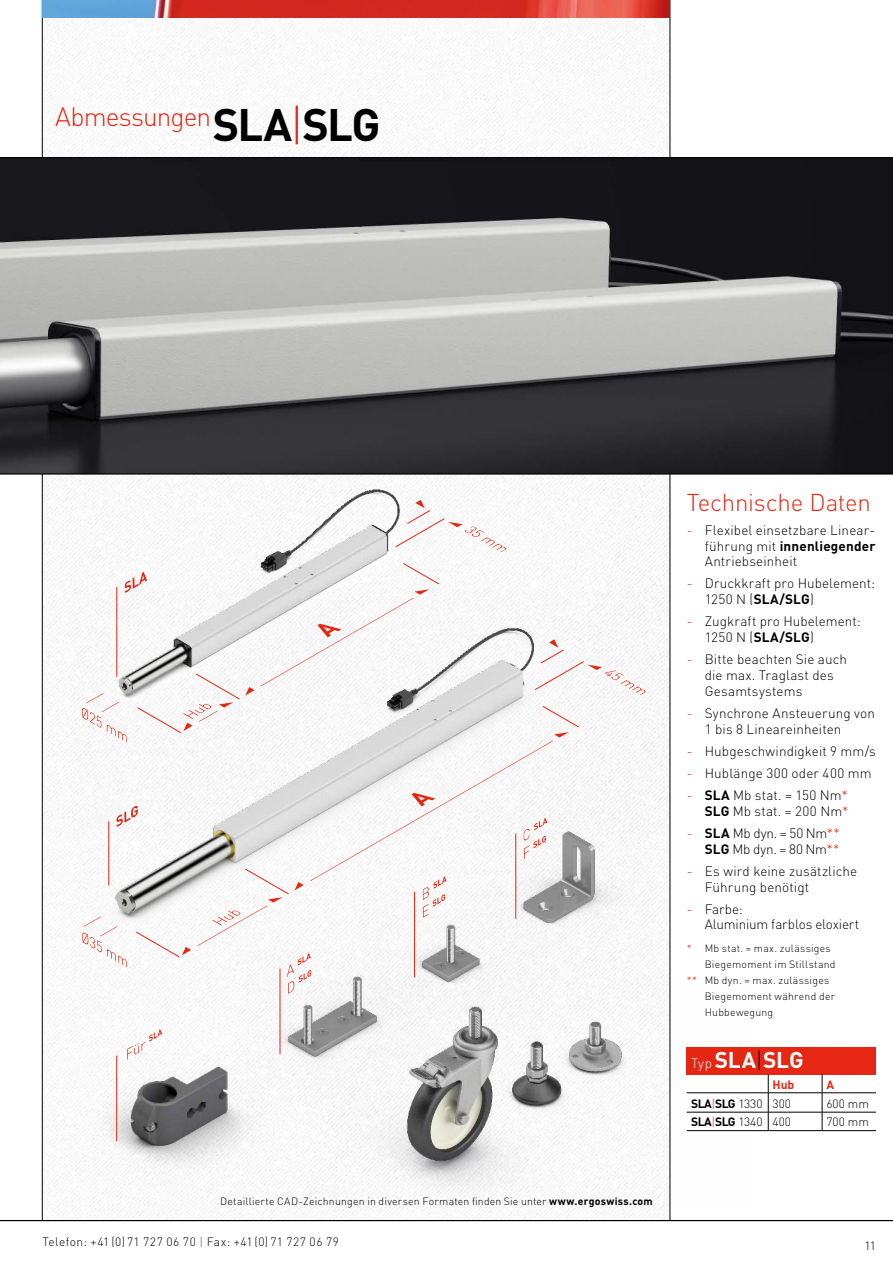
<style>
.page{position:relative;width:893px;height:1263px;background:#fff}
.page>*{position:absolute;margin:0;border:0;box-sizing:border-box;transform-origin:0 0}
.t1{font:300 26.25px "DIN";letter-spacing:-.035em;color:#e52713}
.t2{font:300 24px "DIN";letter-spacing:-.01em;color:#e52713}
.t3{font:700 22.5px "DIN";letter-spacing:-.005em;color:#fff}
.t4{font:300 13.5px/15.8px "DIN";letter-spacing:.01em;color:#000}
.t5{font:300 13.5px/15.8px "DIN";letter-spacing:-.015em;color:#000}
.t6{font:300 12px "DIN";letter-spacing:.035em;color:#000}
.t7{font:300 12px "DIN";color:#000}
.t8{font:700 12px "DIN";color:#e52713}
.t9{font:300 10.5px "DIN";letter-spacing:.02em;color:#000}
.s1{font-weight:700;font-size:45px;color:#000}
.s2{font-size:45px}
.s3{font-weight:700}
.s4{color:#e52713}
.s5{font-weight:300;font-size:13.5px}
.s6{font-weight:300;color:#000}
</style>
<div class="page">
<img style="left:43px;top:833px;width:627px;height:387px">
<img style="left:43px;top:17px;width:627px;height:140px">
<hr style="left:42px;top:0;width:1px;height:1220px;background:#000">
<hr style="left:670px;top:0;width:1px;height:1221px;background:#000">
<img style="left:43px;top:0;width:627px;height:17px">
<div style="left:687px;top:1047px;width:189px;height:27px;background:#e52713"></div>
<hr style="left:687px;top:1092px;width:81px;height:1px;background:#000">
<hr style="left:768px;top:1092px;width:54px;height:1px;background:#000">
<hr style="left:822px;top:1092px;width:54px;height:1px;background:#000">
<hr style="left:687px;top:1112px;width:81px;height:1px;background:#000">
<hr style="left:768px;top:1112px;width:54px;height:1px;background:#000">
<svg style="left:768px;top:1074px;width:1px;height:56px"></svg>
<hr style="left:822px;top:1112px;width:54px;height:1px;background:#000">
<svg style="left:822px;top:1074px;width:1px;height:56px"></svg>
<hr style="left:687px;top:1130px;width:81px;height:1px;background:#000">
<hr style="left:768px;top:1130px;width:54px;height:1px;background:#000">
<hr style="left:822px;top:1130px;width:54px;height:1px;background:#000">
<img style="left:0;top:158px;width:893px;height:316px">
<img style="left:42px;top:473px;width:628px;height:360px">
<hr style="left:0;top:157px;width:893px;height:1px;background:#000">
<hr style="left:0;top:474px;width:893px;height:1px;background:#000">
<hr style="left:0;top:1220px;width:893px;height:1px;background:#000">
<img style="left:304px;top:977px;width:449px;height:230px">
<img style="left:247px;top:1018px;width:183px;height:100px">
<img style="left:91px;top:1051px;width:182px;height:165px">
<img style="left:364px;top:1018px;width:178px;height:41px">
<img style="left:73px;top:590px;width:597px;height:428px">
<hr style="left:280px;top:969px;width:1px;height:85px;background:#e52713">
<svg style="left:127px;top:1029px;width:35px;height:30px"></svg>
<hr style="left:116px;top:1056px;width:1px;height:85px;background:#e52713">
<svg style="left:395px;top:500px;width:111px;height:52px"></svg>
<svg style="left:82px;top:563px;width:564px;height:431px"></svg>
<hr style="left:108px;top:821px;width:1px;height:64px;background:#e52713">
<h1 class="t1" style="left:55px;top:100px;width:327px">Abmessungen<span class="s1">SLA</span><span class="s2">|</span><span class="s1">SLG</span></h1>
<p class="t9" style="left:220px;top:1195px;width:434px">Detaillierte CAD-Zeichnungen in diversen Formaten finden Sie unter <span class="s3">www.ergoswiss.com</span></p>
<h2 class="t2" style="left:687px;top:487px;width:186px">Technische Daten</h2>
<p class="t4" style="left:705px;top:522px;width:172px;text-align:justify;text-indent:-18px"><span class="s4">-</span> Flexibel einsetzbare Linear&shy;führung mit <span class="s3">innenliegender </span>Antriebseinheit</p>
<p class="t4" style="left:705px;top:576px;width:172px;text-indent:-18px"><span class="s4">-</span> Druckkraft pro Hubelement:<br>1250 N (<span class="s3">SLA/SLG</span>)</p>
<p class="t4" style="left:705px;top:613px;width:157px;text-indent:-18px"><span class="s4">-</span> Zugkraft pro Hubelement:<br>1250 N (<span class="s3">SLA/SLG</span>)</p>
<p class="t4" style="left:705px;top:651px;width:144px;text-indent:-18px"><span class="s4">-</span> Bitte beachten Sie auch die max. Traglast des<br>Gesamtsystems</p>
<p class="t4" style="left:705px;top:705px;width:172px;text-indent:-18px"><span class="s4">-</span> Synchrone Ansteuerung von<br>1 bis 8 Lineareinheiten</p>
<p class="t4" style="left:687px;top:743px;width:191px"><span class="s4">-</span> Hubgeschwindigkeit 9 mm/s</p>
<p class="t4" style="left:687px;top:765px;width:186px"><span class="s4">-</span> Hublänge 300 oder 400 mm</p>
<p class="t4" style="left:687px;top:787px;width:163px;text-align:right"><span class="s4">-</span> <span class="s3">SLA</span> Mb stat. = 150 Nm<span class="s4">*<br></span><span class="s3">SLG</span> Mb stat. = 200 Nm<span class="s4">*</span></p>
<p class="t4" style="left:687px;top:825px;width:154px;text-align:right"><span class="s4">-</span> <span class="s3">SLA</span> Mb dyn. = 50 Nm<span class="s4">**<br></span><span class="s3">SLG</span> Mb dyn. = 80 Nm<span class="s4">**</span></p>
<p class="t4" style="left:705px;top:863px;width:154px;text-indent:-18px"><span class="s4">-</span> Es wird keine zusätzliche<br>Führung benötigt</p>
<p class="t5" style="left:705px;top:901px;width:156px;text-indent:-18px"><span class="s4">-</span> Farbe:<br>Aluminium farblos eloxiert</p>
<p class="t9" style="left:687px;top:942px;width:146px"><span class="s4">*</span> Mb stat. = max. zulässiges</p>
<p class="t9" style="left:705px;top:958px;width:132px">Biegemoment im Stillstand</p>
<p class="t9" style="left:687px;top:974px;width:144px"><span class="s4">**</span> Mb dyn. = max. zulässiges</p>
<p class="t9" style="left:705px;top:989px;width:132px">Biegemoment während der</p>
<p class="t9" style="left:705px;top:1005px;width:70px">Hubbewegung</p>
<h3 class="t3" style="left:691px;top:1045px;width:114px"><span class="s5">Typ</span> SLA<span class="s6">|</span>SLG</h3>
<p class="t8" style="left:772px;top:1076px;width:23px">Hub</p>
<p class="t8" style="left:826px;top:1076px;width:9px">A</p>
<p class="t7" style="left:691px;top:1096px;width:102px"><span class="s3">SLA</span><span class="s4">|</span><span class="s3">SLG</span> 1330 300</p>
<p class="t7" style="left:826px;top:1096px;width:44px">600 mm</p>
<p class="t7" style="left:691px;top:1115px;width:102px"><span class="s3">SLA</span><span class="s4">|</span><span class="s3">SLG</span> 1340 400</p>
<p class="t7" style="left:826px;top:1115px;width:44px">700 mm</p>
<p class="t6" style="left:43px;top:1234px;width:298px">Telefon: +41 (0) 71 727 06 70 <span class="s4">|</span> Fax: +41 (0) 71 727 06 79</p>
<p class="t7" style="left:864px;top:1238px;width:13px">11</p>
</div>
